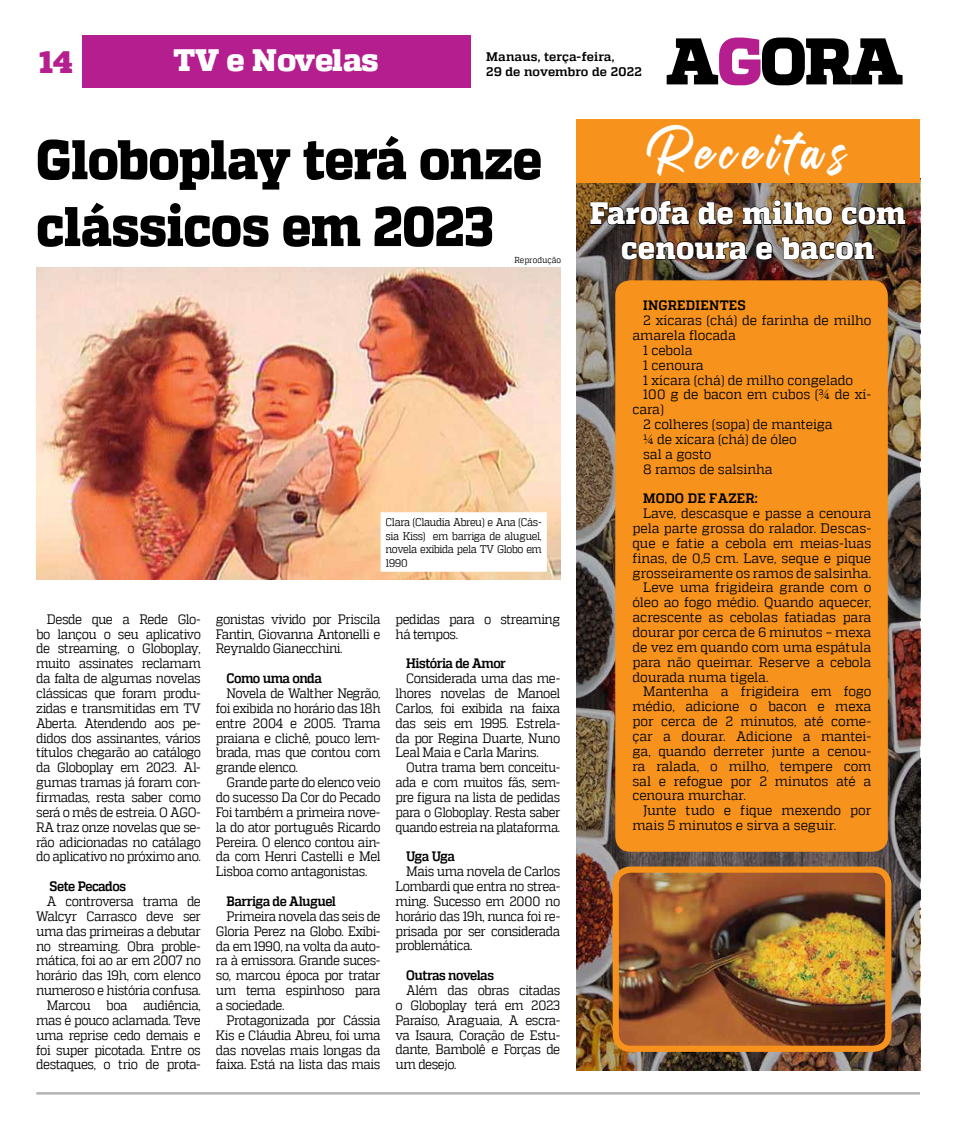
<style>
.page{position:relative;width:957px;height:1134px;background:#fff}
.page>*{position:absolute;margin:0;border:0;box-sizing:border-box;transform-origin:0 0}
.t1{font:800 55.75px/66.9px "MW Quadon";letter-spacing:-.015em;color:#000;scale:.91 1}
.t2{font:47px "Fallinlove";letter-spacing:.18em;color:#fff;scale:.96 1}
.t3{font:800 31px/34.6px "MW Quadon";color:#fff;text-align:center;scale:.96 1}
.t4{font:800 31px "MW Quadon";color:#fff}
.t5{font:800 31px "MW Quadon";color:#b51e8e}
.t6{font:13.62px/14.9px "MW Quadon";letter-spacing:-.03em;color:#000;text-align:justify;scale:.91 1}
.t7{font:13.62px "MW Quadon";letter-spacing:-.005em;color:#000;scale:.96 1}
.t8{font:13.62px "MW Quadon";color:#000;scale:.96 1}
.t9{font:13.62px/14.9px "MW Quadon";letter-spacing:-.03em;color:#000;text-align:justify;scale:.89 1}
.t10{font:700 13.62px "MW Quadon";letter-spacing:-.035em;color:#000;scale:.91 1}
.t11{font:13.62px "MW Quadon";letter-spacing:-.01em;color:#000;scale:.96 1}
.t12{font:13.62px "MW Quadon";letter-spacing:.005em;color:#000;scale:.96 1}
.t13{font:700 13.62px "MW Quadon";letter-spacing:.02em;color:#000;scale:.96 1}
.t14{font:13.62px "MW Quadon";letter-spacing:-.03em;color:#000;scale:.96 1}
.t15{font:700 12.38px/14.9px "MW Quadon";letter-spacing:.005em;color:#000}
.t16{font:11.12px/13.4px "MW Quadon";letter-spacing:-.035em;color:#000;text-align:justify;scale:.91 1}
.t17{font:8.62px "MW Quadon";letter-spacing:.01em;color:#000;scale:.91 1}
</style>
<div class="page">
<div style="left:82px;top:35px;width:388px;height:53px;background:#b51e8e"></div>
<svg style="left:666px;top:38px;width:236px;height:47px"></svg>
<hr style="left:36px;top:1092px;width:884px;height:2px;background:#b1b3b5">
<img style="left:36px;top:267px;width:524px;height:312px">
<div style="left:383px;top:515px;width:161px;height:54px;background:#fff"></div>
<div style="left:380px;top:512px;width:167px;height:60px;border:5px solid #fff"></div>
<img style="left:576px;top:182px;width:344px;height:888px">
<img style="left:616px;top:869px;width:272px;height:180px">
<div style="left:612px;top:866px;width:279px;height:186px;border:6px solid #f7931d;border-radius:15px"></div>
<svg style="left:589px;top:200px;width:101px;height:26px;background:#503b28"></svg>
<svg style="left:697px;top:201px;width:37px;height:25px"></svg>
<svg style="left:741px;top:199px;width:92px;height:27px;background:#6c5538"></svg>
<svg style="left:841px;top:206px;width:65px;height:20px"></svg>
<img style="left:621px;top:241px;width:127px;height:20px">
<svg style="left:755px;top:241px;width:18px;height:20px"></svg>
<img style="left:780px;top:236px;width:95px;height:25px">
<div style="left:615px;top:280px;width:273px;height:572px;background:#f7931d;border-radius:15px"></div>
<div style="left:576px;top:119px;width:344px;height:63px;background:#f7931d"></div>
<h3 class="t5" style="left:39px;top:44px;width:35px">14</h3>
<h3 class="t4" style="left:173px;top:42px;width:207px">TV e Novelas</h3>
<p class="t15" style="left:486px;top:49px;width:157px">Manaus, terça-feira,<br>29 de novembro de 2022</p>
<h1 class="t1" style="left:36px;top:127px;width:557px">Globoplay terá onze clássicos em 2023</h1>
<p class="t17" style="left:514px;top:255px;width:53px">Reprodução</p>
<p class="t16" style="left:385px;top:516px;width:173px">Clara (Claudia Abreu) e Ana (Cás&shy;sia Kiss) em barriga de aluguel, novela exibida pela TV Globo em 1990</p>
<p class="t6" style="left:36px;top:611px;width:182px;text-indent:11px">Desde que a Rede Glo&shy;bo lançou o seu aplicativo de streaming, o Globoplay, muito assinates reclamam da falta de algumas novelas clássicas que foram produ&shy;zidas e transmitidas em TV Aberta. Atendendo aos pe&shy;didos dos assinantes, vários títulos chegarão ao catálogo da Globoplay em 2023. Al&shy;gumas tramas já foram con&shy;firmadas, resta saber como será o mês de estreia. O AGO-RA traz onze novelas que se&shy;rão adicionadas no catálago do aplicativo no próximo ano.</p>
<p class="t10" style="left:49px;top:878px;width:86px">Sete Pecados</p>
<p class="t6" style="left:36px;top:894px;width:182px;text-align:right">A controversa trama de<br>Walcyr Carrasco deve ser uma das primeiras a debutar no streaming. Obra proble&shy;mática, foi ao ar em 2007 no horário das 19h, com elenco numeroso e história confusa.<br>Marcou boa audiência, mas é pouco aclamada. Teve uma reprise cedo demais e foi super picotada. Entre os destaques, o trio de prota-</p>
<p class="t6" style="left:216px;top:611px;width:182px">gonistas vivido por Priscila Fantin, Giovanna Antonelli e Reynaldo Gianecchini.</p>
<p class="t10" style="left:226px;top:670px;width:106px">Como uma onda</p>
<p class="t6" style="left:216px;top:686px;width:182px;text-indent:11px">Novela de Walther Negrão, foi exibida no horário das 18h entre 2004 e 2005. Trama praiana e clichê, pouco lem&shy;brada, mas que contou com grande elenco.</p>
<p class="t6" style="left:216px;top:775px;width:182px;text-indent:11px">Grande parte do elenco veio do sucesso Da Cor do Pecado Foi também a primeira nove&shy;la do ator português Ricardo Pereira. O elenco contou ain&shy;da com Henri Castelli e Mel Lisboa como antagonistas.</p>
<p class="t10" style="left:226px;top:893px;width:122px">Barriga de Aluguel</p>
<p class="t6" style="left:216px;top:908px;width:182px;text-indent:11px">Primeira novela das seis de Gloria Perez na Globo. Exibi&shy;da em 1990, na volta da auto&shy;ra à emissora. Grande suces&shy;so, marcou época por tratar um tema espinhoso para a sociedade.</p>
<p class="t6" style="left:216px;top:1012px;width:182px;text-indent:11px">Protagonizada por Cássia Kis e Cláudia Abreu, foi uma das novelas mais longas da faixa. Está na lista das mais</p>
<p class="t6" style="left:395px;top:611px;width:182px">pedidas para o streaming há tempos.</p>
<p class="t10" style="left:406px;top:656px;width:111px">História de Amor</p>
<p class="t6" style="left:395px;top:671px;width:182px;text-indent:11px">Considerada uma das me&shy;lhores novelas de Manoel Carlos, foi exibida na faixa das seis em 1995. Estrela&shy;da por Regina Duarte, Nuno Leal Maia e Carla Marins.</p>
<p class="t9" style="left:395px;top:760px;width:187px;text-indent:11px">Outra trama bem conceitu&shy;ada e com muitos fãs, sem&shy;pre figura na lista de pedidas para o Globoplay. Resta saber quando estreia na plataforma.</p>
<p class="t10" style="left:406px;top:849px;width:55px">Uga Uga</p>
<p class="t6" style="left:395px;top:864px;width:182px;text-indent:11px">Mais uma novela de Carlos Lombardi que entra no strea&shy;ming. Sucesso em 2000 no horário das 19h, nunca foi re&shy;prisada por ser considerada problemática.</p>
<p class="t10" style="left:406px;top:967px;width:98px">Outras novelas</p>
<p class="t6" style="left:395px;top:983px;width:182px;text-indent:11px">Além das obras citadas o Globoplay terá em 2023<br>Paraíso, Araguaia, A escra&shy;va Isaura, Coração de Estu&shy;dante, Bambolê e Forças de um desejo.</p>
<h2 class="t2" style="left:647px;top:110px;width:207px">Receitas</h2>
<h3 class="t3" style="left:590px;top:197px;width:331px">Farofa de milho com cenoura e bacon</h3>
<p class="t13" style="left:643px;top:298px;width:109px">INGREDIENTES</p>
<p class="t7" style="left:643px;top:313px;width:239px">2 xícaras (chá) de farinha de milho</p>
<p class="t7" style="left:632px;top:327px;width:109px">amarela flocada</p>
<p class="t14" style="left:643px;top:342px;width:53px">1 cebola</p>
<p class="t7" style="left:643px;top:357px;width:65px">1 cenoura</p>
<p class="t7" style="left:643px;top:372px;width:220px">1 xícara (chá) de milho congelado</p>
<p class="t8" style="left:643px;top:387px;width:239px">100 g de bacon em cubos (¾ de xí-</p>
<p class="t14" style="left:632px;top:402px;width:34px">cara)</p>
<p class="t7" style="left:643px;top:417px;width:199px">2 colheres (sopa) de manteiga</p>
<p class="t7" style="left:643px;top:431px;width:162px">¼ de xícara (chá) de óleo</p>
<p class="t11" style="left:643px;top:446px;width:73px">sal a gosto</p>
<p class="t7" style="left:643px;top:461px;width:136px">8 ramos de salsinha</p>
<p class="t13" style="left:643px;top:491px;width:121px">MODO DE FAZER:</p>
<p class="t7" style="left:643px;top:506px;width:239px">Lave, descasque e passe a cenoura</p>
<p class="t7" style="left:632px;top:520px;width:250px">pela parte grossa do ralador. Descas-</p>
<p class="t8" style="left:632px;top:535px;width:250px">que e fatie a cebola em meias-luas</p>
<p class="t8" style="left:632px;top:550px;width:250px">finas, de 0,5 cm. Lave, seque e pique</p>
<p class="t7" style="left:632px;top:565px;width:250px">grosseiramente os ramos de salsinha.</p>
<p class="t7" style="left:643px;top:580px;width:239px">Leve uma frigideira grande com o</p>
<p class="t7" style="left:632px;top:595px;width:250px">óleo ao fogo médio. Quando aquecer,</p>
<p class="t8" style="left:632px;top:610px;width:250px">acrescente as cebolas fatiadas para</p>
<p class="t7" style="left:632px;top:624px;width:250px">dourar por cerca de 6 minutos – mexa</p>
<p class="t7" style="left:632px;top:639px;width:250px">de vez em quando com uma espátula</p>
<p class="t7" style="left:632px;top:654px;width:250px">para não queimar. Reserve a cebola</p>
<p class="t7" style="left:632px;top:669px;width:143px">dourada numa tigela.</p>
<p class="t7" style="left:643px;top:684px;width:239px">Mantenha a frigideira em fogo</p>
<p class="t8" style="left:632px;top:699px;width:250px">médio, adicione o bacon e mexa</p>
<p class="t11" style="left:632px;top:714px;width:250px">por cerca de 2 minutos, até come-</p>
<p class="t7" style="left:632px;top:728px;width:250px">çar a dourar. Adicione a mantei-</p>
<p class="t7" style="left:632px;top:743px;width:250px">ga, quando derreter junte a cenou-</p>
<p class="t7" style="left:632px;top:758px;width:250px">ra ralada, o milho, tempere com</p>
<p class="t11" style="left:632px;top:773px;width:250px">sal e refogue por 2 minutos até a</p>
<p class="t7" style="left:632px;top:788px;width:120px">cenoura murchar.</p>
<p class="t7" style="left:643px;top:803px;width:239px">Junte tudo e fique mexendo por</p>
<p class="t12" style="left:632px;top:818px;width:214px">mais 5 minutos e sirva a seguir.</p>
</div>
